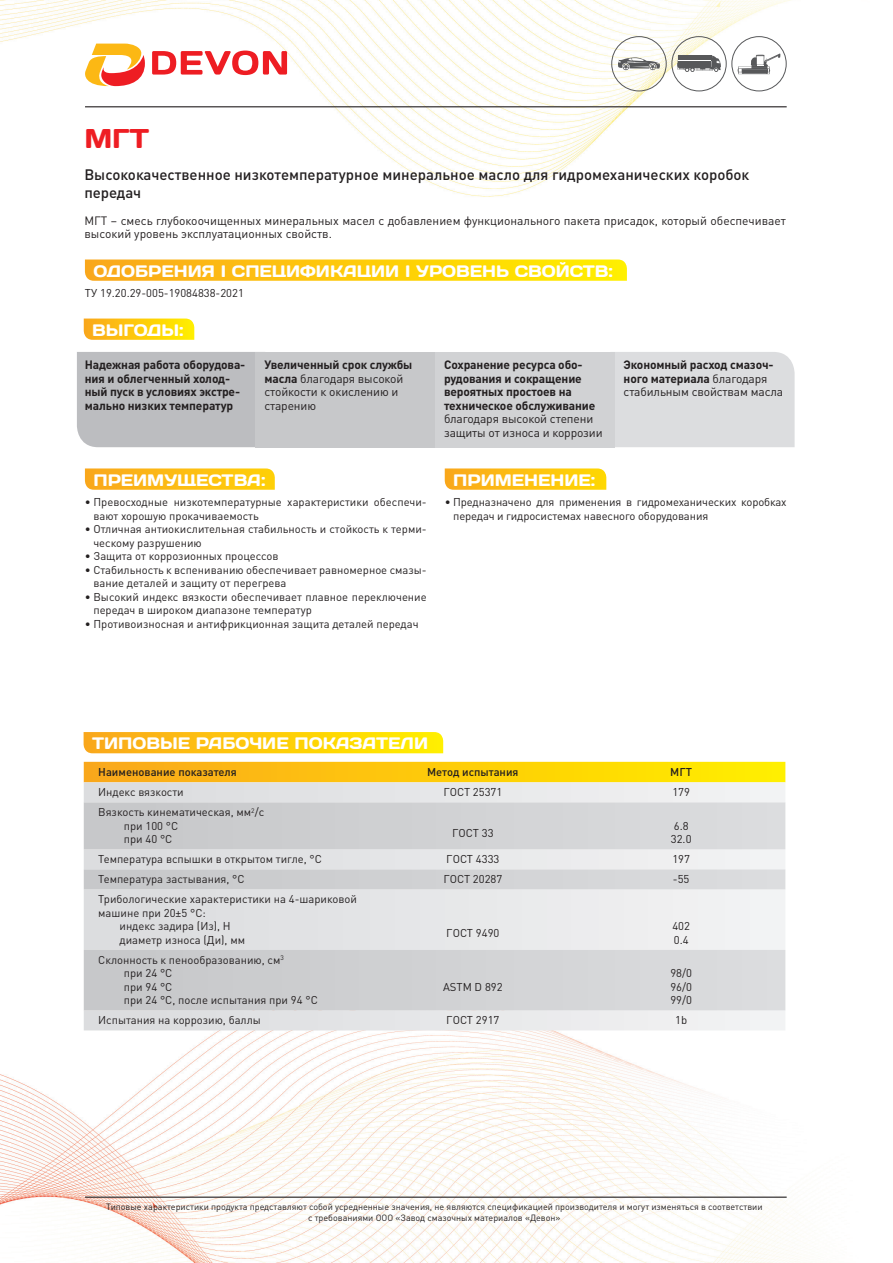
<style>
.page{position:relative;width:893px;height:1263px;background:#fff}
.page>*{position:absolute;margin:0;border:0;box-sizing:border-box;transform-origin:0 0}
.t1{font:27px "Days";color:#ee1d23}
.t2{font:16.5px "Days";color:#fff}
.t3{font:500 15px/18px "DIN Pro";color:#231f20}
.t4{font:12px/13.5px "DIN Pro";letter-spacing:-.005em;color:#231f20}
.t5{font:700 12px/13.5px "DIN Pro";letter-spacing:-.01em;color:#231f20}
.t6{font:11.25px/13.5px "DIN Pro";color:#231f20}
.t7{font:500 11.25px "DIN Pro";color:#231f20}
.t8{font:9px/10.8px "DIN Pro";color:#231f20;text-align:center}
.s1{font-weight:700}
.s2{font-weight:400}
</style>
<div class="page">
<img style="left:0;top:0;width:805px;height:1263px">
<svg style="left:618px;top:57px;width:42px;height:13px"></svg>
<div style="left:611px;top:36px;width:56px;height:55px;border:1px solid #57585a;border-radius:50%"></div>
<svg style="left:738px;top:53px;width:43px;height:21px"></svg>
<div style="left:731px;top:36px;width:56px;height:55px;border:1px solid #57585a;border-radius:50%"></div>
<svg style="left:677px;top:56px;width:44px;height:16px"></svg>
<hr style="left:678px;top:60px;width:33px;height:1px;background:#fff">
<div style="left:671px;top:36px;width:56px;height:55px;border:1px solid #57585a;border-radius:50%"></div>
<svg style="left:85px;top:259px;width:542px;height:22px;background:#fdcc13"></svg>
<svg style="left:84px;top:762px;width:701px;height:20px;background:#fdcb0a"></svg>
<svg style="left:84px;top:782px;width:701px;height:248px"></svg>
<svg style="left:84px;top:802px;width:701px;height:208px;background:#d9dadb"></svg>
<svg style="left:84px;top:732px;width:359px;height:21px;background:#fdcb0c"></svg>
<svg style="left:445px;top:468px;width:161px;height:22px;background:#fcc219"></svg>
<svg style="left:85px;top:468px;width:190px;height:22px;background:#fcbe1b"></svg>
<div style="left:77px;top:352px;width:178px;height:95px;background:#bcbdc0"></div>
<div style="left:615px;top:352px;width:180px;height:95px;background:#dcdddf"></div>
<div style="left:430px;top:352px;width:185px;height:95px;background:#d1d2d4"></div>
<div style="left:255px;top:352px;width:179px;height:95px;background:#c7c8ca"></div>
<svg style="left:84px;top:319px;width:110px;height:21px;background:#fdcb0f"></svg>
<hr style="left:85px;top:106px;width:702px;height:1px;background:#231f20">
<svg style="left:84px;top:44px;width:61px;height:42px"></svg>
<svg style="left:152px;top:51px;width:135px;height:24px"></svg>
<hr style="left:85px;top:1196px;width:702px;height:2px;background:#231f20">
<h1 class="t1" style="left:84px;top:121px;width:67px">МГТ</h1>
<h3 class="t3" style="left:84px;top:164px;width:666px">Высококачественное низкотемпературное минеральное масло для гидромеханических коробок передач</h3>
<p class="t4" style="left:84px;top:212px;width:703px">МГТ – смесь глубокоочищенных минеральных масел с добавлением функционального пакета присадок, который обеспечивает высокий уровень эксплуатационных свойств.</p>
<h2 class="t2" style="left:93px;top:260px;width:521px">ОДОБРЕНИЯ I СПЕЦИФИКАЦИИ I УРОВЕНЬ СВОЙСТВ:</h2>
<p class="t6" style="left:85px;top:285px;width:160px">ТУ 19.20.29-005-19084838-2021</p>
<h2 class="t2" style="left:92px;top:319px;width:16px">выгоды</h2>
<h2 class="t2" style="left:179px;top:319px;width:6px">:</h2>
<p class="t5" style="left:85px;top:357px;width:162px">Надежная работа оборудова&shy;ния и облегченный холод&shy;ный пуск в условиях экстре&shy;мально низких температур</p>
<p class="t4" style="left:264px;top:357px;width:150px"><span class="s1">Увеличенный срок службы масла</span> благодаря высокой стойкости к окислению и старению</p>
<p class="t5" style="left:444px;top:357px;width:153px">Сохранение ресурса обо&shy;рудования и сокращение вероятных простоев на техническое обслуживание</p>
<p class="t4" style="left:444px;top:411px;width:160px">благодаря высокой степени защиты от износа и коррозии</p>
<h2 class="t2" style="left:93px;top:469px;width:15px">преиму</h2>
<h2 class="t2" style="left:177px;top:469px;width:33px">щества</h2>
<h2 class="t2" style="left:261px;top:469px;width:6px">:</h2>
<h2 class="t2" style="left:453px;top:469px;width:15px">применение</h2>
<h2 class="t2" style="left:591px;top:469px;width:6px">:</h2>
<p class="t5" style="left:624px;top:357px;width:161px">Экономный расход смазоч&shy;ного материала <span class="s2">благодаря стабильным свойствам масла</span></p>
<p class="t6" style="left:93px;top:494px;width:335px;text-indent:-9px">• Превосходные низкотемпературные характеристики обеспечи&shy;вают хорошую прокачиваемость</p>
<p class="t6" style="left:93px;top:521px;width:335px;text-indent:-9px">• Отличная антиокислительная стабильность и стойкость к терми&shy;ческому разрушению</p>
<p class="t6" style="left:85px;top:548px;width:195px">• Защита от коррозионных процессов</p>
<p class="t6" style="left:93px;top:562px;width:335px;text-indent:-9px">• Стабильность к вспениванию обеспечивает равномерное смазы&shy;вание деталей и защиту от перегрева</p>
<p class="t6" style="left:93px;top:589px;width:335px;text-indent:-9px">• Высокий индекс вязкости обеспечивает плавное переключение передач в широком диапазоне температур</p>
<p class="t6" style="left:85px;top:616px;width:335px">• Противоизносная и антифрикционная защита деталей передач</p>
<p class="t6" style="left:453px;top:494px;width:335px;text-indent:-9px">• Предназначено для применения в гидромеханических коробках передач и гидросистемах навесного оборудования</p>
<h2 class="t2" style="left:92px;top:733px;width:337px">ТИПОВЫЕ РАБОЧИЕ ПОКАЗАТЕЛИ</h2>
<p class="t7" style="left:98px;top:763px;width:140px">Наименование показателя</p>
<p class="t7" style="left:427px;top:763px;width:93px">Метод иcпытания</p>
<p class="t7" style="left:670px;top:763px;width:23px">МГТ</p>
<p class="t6" style="left:98px;top:784px;width:87px">Индекс вязкости</p>
<p class="t6" style="left:443px;top:784px;width:60px">ГОСТ 25371</p>
<p class="t6" style="left:672px;top:784px;width:19px">179</p>
<p class="t6" style="left:124px;top:804px;width:142px;text-indent:-26px">Вязкость кинематическая, мм<sup>2</sup>/с при 100 °С<br>при 40 °С</p>
<p class="t6" style="left:452px;top:825px;width:43px">ГОСТ 33</p>
<p class="t6" style="left:671px;top:818px;width:22px">6.8<br>32.0</p>
<p class="t6" style="left:98px;top:851px;width:225px">Температура вспышки в открытом тигле, °С</p>
<p class="t6" style="left:446px;top:851px;width:55px">ГОСТ 4333</p>
<p class="t6" style="left:672px;top:851px;width:19px">197</p>
<p class="t6" style="left:98px;top:871px;width:148px">Температура застывания, °С</p>
<p class="t6" style="left:443px;top:871px;width:60px">ГОСТ 20287</p>
<p class="t6" style="left:673px;top:871px;width:18px">-55</p>
<p class="t6" style="left:98px;top:891px;width:260px">Трибологические характеристики на 4-шариковой</p>
<p class="t6" style="left:98px;top:905px;width:109px">машине при 20±5 °С:</p>
<p class="t6" style="left:120px;top:918px;width:113px">индекс задира (Из), Н</p>
<p class="t6" style="left:120px;top:932px;width:127px">диаметр износа (Ди), мм</p>
<p class="t6" style="left:446px;top:925px;width:55px">ГОСТ 9490</p>
<p class="t6" style="left:672px;top:918px;width:19px">402<br>0.4</p>
<p class="t6" style="left:124px;top:952px;width:196px;text-indent:-26px">Склонность к пенообразованию, см<sup>3<br></sup>при 24 °С<br>при 94 °С<br>при 24 °С, после испытания при 94 °С</p>
<p class="t6" style="left:443px;top:979px;width:61px">ASTM D 892</p>
<p class="t6" style="left:670px;top:965px;width:23px;text-align:justify">98/0<br>96/0<br>99/0</p>
<p class="t6" style="left:98px;top:1012px;width:164px">Испытания на коррозию, баллы</p>
<p class="t6" style="left:446px;top:1012px;width:55px">ГОСТ 2917</p>
<p class="t6" style="left:675px;top:1012px;width:14px">1b</p>
<p class="t8" style="left:106px;top:1200px;width:658px">Типовые характеристики продукта представляют собой усредненные значения, не являются спецификацией производителя и могут изменяться в соответствии с требованиями ООО «Завод смазочных материалов «Девон»</p>
</div>
